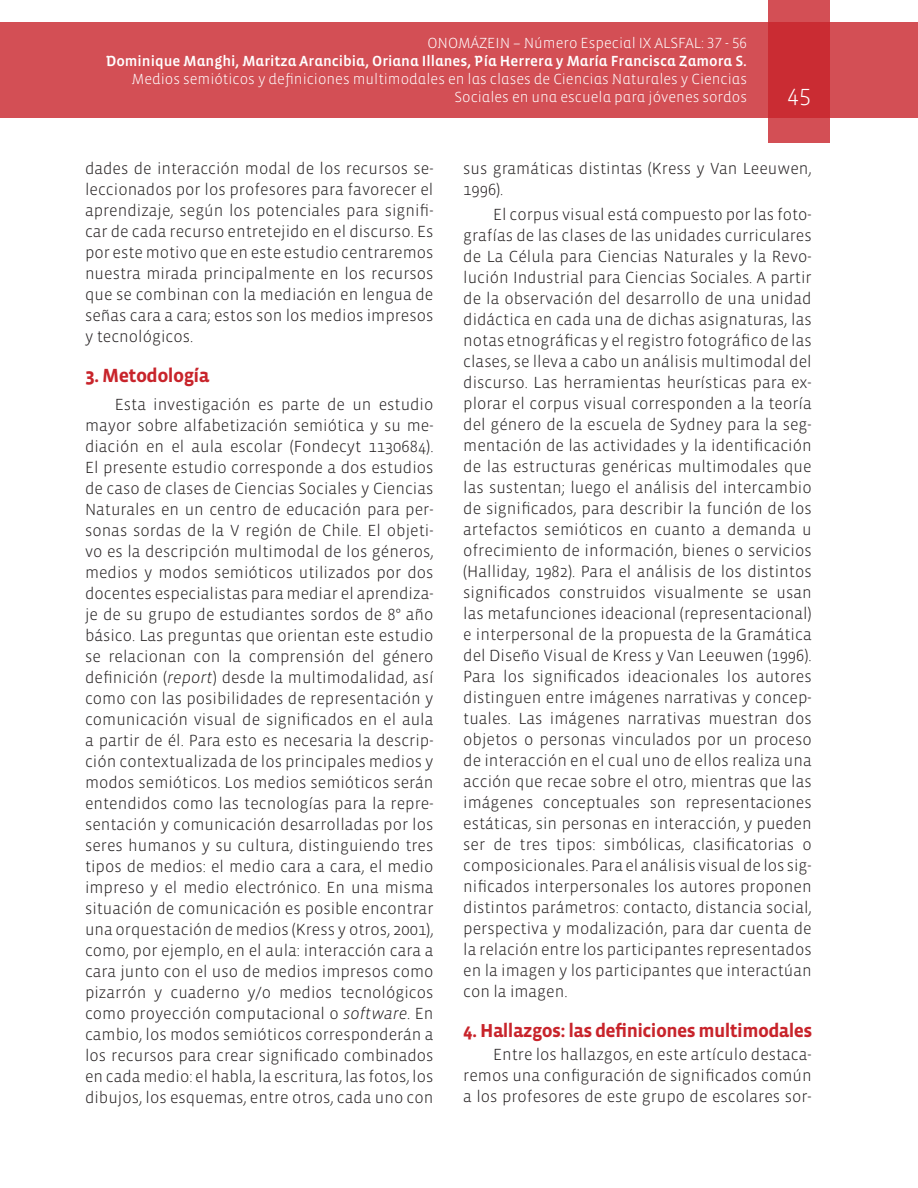
<style>
.page{position:relative;width:918px;height:1188px;background:#fff}
.page>*{position:absolute;margin:0;border:0;box-sizing:border-box;transform-origin:0 0}
.t1{font:300 24px "Vista Sans";color:#fff}
.t2{font:700 19.5px "Vista Sans";letter-spacing:-.03em;color:#c8242b}
.t3{font:700 19.2px "Vista Sans";letter-spacing:-.03em;color:#c8242b}
.Textos{font:300 16.5px/21px "Vista Sans";color:#231f20;text-align:justify}
.t4{font:300 15px/18px "Vista Sans Alt";color:#fff;text-align:right}
.t5{font:15px "Vista Sans Alt Med";color:#fff}
.s1{font-style:italic}
</style>
<div class="page">
<div style="left:0;top:23px;width:918px;height:95px;background:#d34f55"></div>
<svg style="left:768px;top:0;width:62px;height:143px;background:#cc373e"></svg>
<p class="t4" style="left:427px;top:35px;width:321px">ONOMÁZEIN – Número Especial IX ALSFAL: 37 - 56</p>
<p class="t5" style="left:106px;top:54px;width:643px">Dominique Manghi, Maritza Arancibia, Oriana Illanes, Pía Herrera y María Francisca Zamora S.</p>
<p class="t4" style="left:132px;top:71px;width:617px">Medios semióticos y definiciones multimodales en las clases de Ciencias Naturales y Ciencias<br>Sociales en una escuela para jóvenes sordos</p>
<h1 class="t1" style="left:787px;top:82px;width:25px">45</h1>
<p class="Textos" style="left:85px;top:158px;width:350px">dades de interacción modal de los recursos se&shy;leccionados por los profesores para favorecer el aprendizaje, según los potenciales para signifi&shy;car de cada recurso entretejido en el discurso. Es por este motivo que en este estudio centraremos nuestra mirada principalmente en los recursos que se combinan con la mediación en lengua de señas cara a cara; estos son los medios impresos y tecnológicos.</p>
<p class="t2" style="left:85px;top:365px;width:126px">3. Metodología</p>
<p class="Textos" style="left:85px;top:394px;width:350px;text-indent:30px">Esta investigación es parte de un estudio mayor sobre alfabetización semiótica y su me&shy;diación en el aula escolar (Fondecyt 1130684).<br>El presente estudio corresponde a dos estudios de caso de clases de Ciencias Sociales y Ciencias Naturales en un centro de educación para per&shy;sonas sordas de la V región de Chile. El objeti&shy;vo es la descripción multimodal de los géneros, medios y modos semióticos utilizados por dos docentes especialistas para mediar el aprendiza&shy;je de su grupo de estudiantes sordos de 8° año básico. Las preguntas que orientan este estudio se relacionan con la comprensión del género definición (<span class="s1">report</span>) desde la multimodalidad, así como con las posibilidades de representación y comunicación visual de significados en el aula a partir de él. Para esto es necesaria la descrip&shy;ción contextualizada de los principales medios y modos semióticos. Los medios semióticos serán entendidos como las tecnologías para la repre&shy;sentación y comunicación desarrolladas por los seres humanos y su cultura, distinguiendo tres tipos de medios: el medio cara a cara, el medio impreso y el medio electrónico. En una misma situación de comunicación es posible encontrar una orquestación de medios (Kress y otros, 2001), como, por ejemplo, en el aula: interacción cara a cara junto con el uso de medios impresos como pizarrón y cuaderno y/o medios tecnológicos como proyección computacional o <span class="s1">software</span>. En cambio, los modos semióticos corresponderán a los recursos para crear significado combinados en cada medio: el habla, la escritura, las fotos, los dibujos, los esquemas, entre otros, cada uno con</p>
<p class="Textos" style="left:463px;top:158px;width:350px">sus gramáticas distintas (Kress y Van Leeuwen,<br>1996).</p>
<p class="Textos" style="left:463px;top:204px;width:350px;text-indent:30px">El corpus visual está compuesto por las foto&shy;grafías de las clases de las unidades curriculares de La Célula para Ciencias Naturales y la Revo&shy;lución Industrial para Ciencias Sociales. A partir de la observación del desarrollo de una unidad didáctica en cada una de dichas asignaturas, las notas etnográficas y el registro fotográfico de las clases, se lleva a cabo un análisis multimodal del discurso. Las herramientas heurísticas para ex&shy;plorar el corpus visual corresponden a la teoría del género de la escuela de Sydney para la seg&shy;mentación de las actividades y la identificación de las estructuras genéricas multimodales que las sustentan; luego el análisis del intercambio de significados, para describir la función de los artefactos semióticos en cuanto a demanda u ofrecimiento de información, bienes o servicios (Halliday, 1982). Para el análisis de los distintos significados construidos visualmente se usan las metafunciones ideacional (representacional) e interpersonal de la propuesta de la Gramática del Diseño Visual de Kress y Van Leeuwen (1996).<br>Para los significados ideacionales los autores distinguen entre imágenes narrativas y concep&shy;tuales. Las imágenes narrativas muestran dos objetos o personas vinculados por un proceso de interacción en el cual uno de ellos realiza una acción que recae sobre el otro, mientras que las imágenes conceptuales son representaciones estáticas, sin personas en interacción, y pueden ser de tres tipos: simbólicas, clasificatorias o composicionales. Para el análisis visual de los sig&shy;nificados interpersonales los autores proponen distintos parámetros: contacto, distancia social, perspectiva y modalización, para dar cuenta de la relación entre los participantes representados en la imagen y los participantes que interactúan con la imagen.</p>
<p class="t3" style="left:463px;top:1021px;width:351px">4. Hallazgos: las definiciones multimodales</p>
<p class="Textos" style="left:463px;top:1044px;width:350px;text-indent:30px">Entre los hallazgos, en este artículo destaca&shy;remos una configuración de significados común a los profesores de este grupo de escolares sor-</p>
</div>
